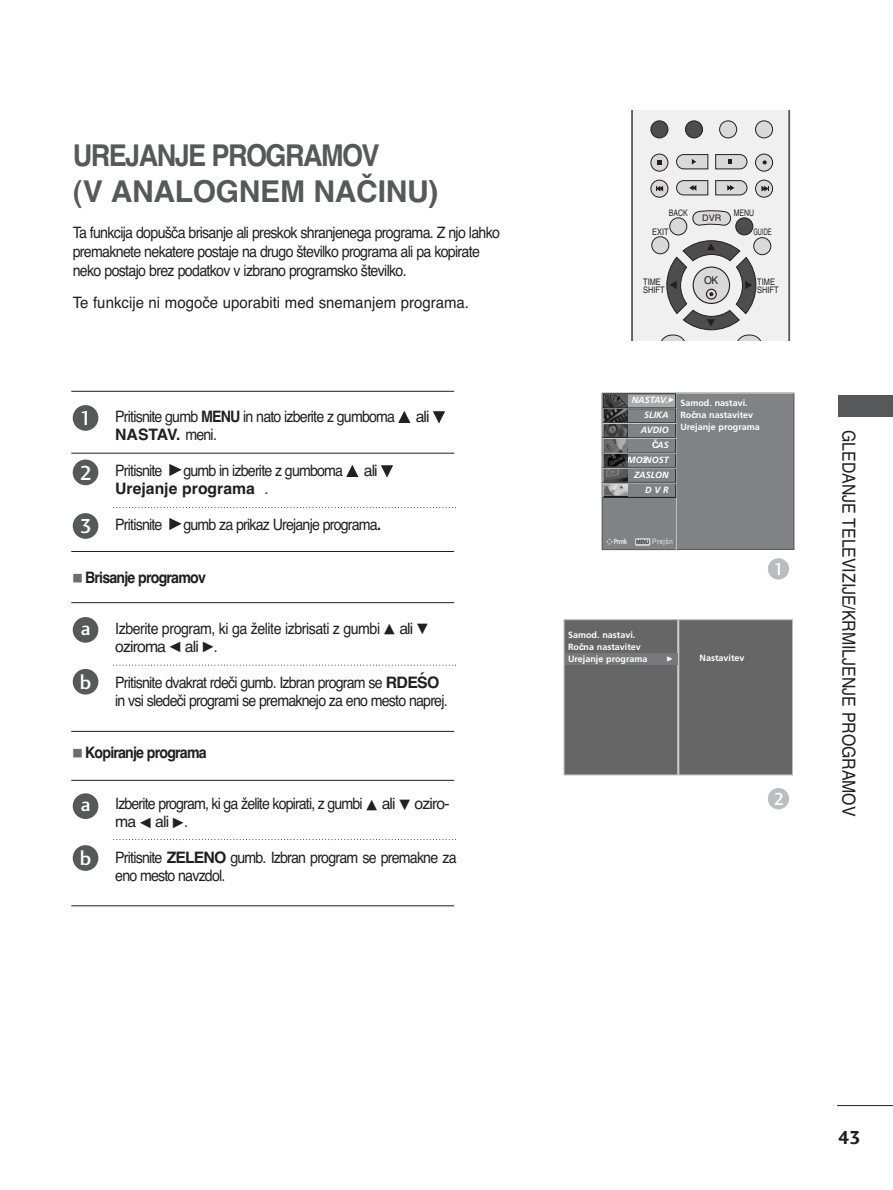
<style>
.page{position:relative;width:893px;height:1190px;background:#fff}
.page>*{position:absolute;margin:0;border:0;box-sizing:border-box;transform-origin:0 0}
.t1{font:700 30px/36.3px "Helvetica CE";letter-spacing:-.055em;color:#57585a;scale:.9 1}
.t2{font:21px "Charlotte Sans Medium Plain";color:#fff}
.t3{font:19.5px "Charlotte Sans Bold Plain";color:#231f20}
.t4{font:18px "Helvetica CE";color:#231f20;scale:.88 1}
.t5{font:18px "Charlotte Sans Medium Plain";color:#fff}
.t6{font:15.75px/18px "Helvetica CE";letter-spacing:-.055em;color:#231f20;scale:.9 1}
.t7{font:15.75px/18px "Helvetica CE";letter-spacing:-.03em;color:#231f20;scale:.9 1}
.t8{font:15.75px "Helvetica CE";color:#231f20;scale:.95 1}
.t9{font:700 15.75px "Helvetica CE";letter-spacing:-.055em;color:#231f20;scale:.9 1}
.t10{font:10.8px "Helvetica";color:#231f20;scale:.94 1}
.t11{font:700 9px/12px "Frutiger";color:#fff}
.t12{font:italic 700 9px/14.9px "Frutiger";color:#fff;text-align:right}
.t13{font:9px/8.7px "Helvetica";color:#231f20;scale:.83 1}
.t14{font:9px "Helvetica";color:#231f20;scale:.77 1}
.t15{font:9px "Helvetica";color:#231f20;scale:.64 1}
.t16{font:9px "Helvetica";color:#231f20}
.t17{font:7.5px "Helvetica CE";letter-spacing:.045em;color:#e6e7e9;scale:.9 1}
.t18{font:6px "FZDING33";color:#fff}
.s1{font-weight:700}
.s2{font-family:"FZDING33";font-size:12px}
.s3{font-family:"FZDING33";font-weight:400;font-size:9.75px;color:#6c6d70}
.s4{font-family:"FZDING33";font-weight:400;font-size:6px}
.s5{font-family:"Helvetica CE"}
.s6{font-family:"Manual One";font-weight:400;font-style:normal;font-size:7.5px;color:#808285}
.s7{font-family:"Frutiger";font-weight:700}
.s8{font-family:"Frutiger";font-weight:700;font-size:6px;color:#231f20}
</style>
<div class="page">
<hr style="left:837px;top:1105px;width:55px;height:1px;background:#231f20">
<div style="left:838px;top:395px;width:54px;height:22px;background:#57585a"></div>
<div style="left:767px;top:558px;width:22px;height:21px;background:#bcbdc0;border-radius:50%"></div>
<div style="left:767px;top:788px;width:22px;height:21px;background:#bcbdc0;border-radius:50%"></div>
<svg style="left:631px;top:110px;width:159px;height:230px"></svg>
<div style="left:563px;top:619px;width:115px;height:156px;background:#666;border:1px solid #bcbdc0"></div>
<div style="left:678px;top:619px;width:114px;height:156px;background:#666;border:1px solid #bcbdc0"></div>
<div style="left:565px;top:653px;width:112px;height:11px;background:#76787b"></div>
<div style="left:602px;top:394px;width:73px;height:155px;background:#808285"></div>
<div style="left:601px;top:393px;width:75px;height:157px;border:1px solid #57585a"></div>
<div style="left:676px;top:393px;width:117px;height:156px;background:#808285"></div>
<div style="left:675px;top:392px;width:119px;height:158px;border:1px solid #57585a"></div>
<hr style="left:676px;top:392px;width:118px;height:2px;background:#d1d2d4">
<hr style="left:675px;top:393px;width:1px;height:157px;background:#d1d2d4">
<div style="left:603px;top:394px;width:72px;height:15px;background:#a8a9ad"></div>
<img style="left:605px;top:395px;width:22px;height:86px">
<div style="left:603px;top:408px;width:73px;height:15px;border:1px solid #231f20"></div>
<hr style="left:603px;top:408px;width:73px;height:1px;background:#d1d2d4">
<div style="left:603px;top:423px;width:73px;height:15px;border:1px solid #231f20"></div>
<hr style="left:603px;top:423px;width:73px;height:1px;background:#d1d2d4">
<hr style="left:603px;top:438px;width:73px;height:1px;background:#d1d2d4">
<div style="left:603px;top:453px;width:73px;height:15px;border:1px solid #231f20"></div>
<div style="left:603px;top:468px;width:73px;height:15px;border:1px solid #231f20"></div>
<hr style="left:603px;top:468px;width:73px;height:1px;background:#d1d2d4">
<div style="left:603px;top:483px;width:73px;height:15px;border:1px solid #231f20"></div>
<img style="left:603px;top:484px;width:24px;height:13px">
<svg style="left:602px;top:393px;width:1px;height:104px"></svg>
<hr style="left:603px;top:483px;width:73px;height:1px;background:#d1d2d4">
<hr style="left:603px;top:453px;width:73px;height:1px;background:#d1d2d4">
<div style="left:635px;top:538px;width:15px;height:8px;background:#d1d2d4"></div>
<svg style="left:606px;top:538px;width:6px;height:7px"></svg>
<div style="left:603px;top:393px;width:73px;height:15px;border:1px solid #231f20"></div>
<hr style="left:71px;top:391px;width:383px;height:1px;background:#231f20">
<hr style="left:71px;top:453px;width:383px;height:1px;background:#231f20">
<hr style="left:71px;top:551px;width:383px;height:1px;background:#231f20">
<hr style="left:71px;top:602px;width:383px;height:1px;background:#231f20">
<hr style="left:71px;top:731px;width:383px;height:1px;background:#231f20">
<hr style="left:71px;top:780px;width:383px;height:1px;background:#231f20">
<hr style="left:71px;top:905px;width:383px;height:1px;background:#231f20">
<svg style="left:113px;top:507px;width:343px;height:1px"></svg>
<svg style="left:113px;top:665px;width:343px;height:1px"></svg>
<svg style="left:113px;top:839px;width:343px;height:1px"></svg>
<div style="left:73px;top:405px;width:25px;height:26px;background:#57585a;border-radius:50%"></div>
<div style="left:73px;top:459px;width:25px;height:26px;background:#57585a;border-radius:50%"></div>
<div style="left:73px;top:513px;width:25px;height:26px;background:#57585a;border-radius:50%"></div>
<div style="left:73px;top:617px;width:25px;height:25px;background:#57585a;border-radius:50%"></div>
<div style="left:73px;top:669px;width:25px;height:25px;background:#57585a;border-radius:50%"></div>
<div style="left:73px;top:793px;width:25px;height:26px;background:#57585a;border-radius:50%"></div>
<div style="left:73px;top:845px;width:25px;height:25px;background:#57585a;border-radius:50%"></div>
<h1 class="t1" style="left:73px;top:140px;width:408px">UREJANJE PROGRAMOV<br>(V ANALOGNEM NAČINU)</h1>
<p class="t6" style="left:73px;top:225px;width:476px;line-height:18.9px">Ta funkcija dopušča brisanje ali preskok shranjenega programa. Z njo lahko premaknete nekatere postaje na drugo številko programa ali pa kopirate neko postajo brez podatkov v izbrano programsko številko.</p>
<p class="t8" style="left:73px;top:297px;width:418px">Te funkcije ni mogoče uporabiti med snemanjem programa.</p>
<h2 class="t2" style="left:80px;top:410px;width:14px">1</h2>
<p class="t6" style="left:115px;top:409px;width:368px">Pritisnite gumb <span class="s1">MENU</span> in nato izberite z gumboma <span class="s2">D</span> ali <span class="s2">E<br></span><span class="s1">NASTAV.</span> meni.</p>
<p class="t6" style="left:115px;top:463px;width:310px">Pritisnite <span class="s2">G</span> gumb in izberite z gumboma <span class="s2">D</span> ali <span class="s2">E<br></span><span class="s1">Urejanje programa</span> .</p>
<p class="t6" style="left:115px;top:517px;width:297px">Pritisnite <span class="s2">G</span> gumb za prikaz Urejanje programa<span class="s1">.</span></p>
<p class="t9" style="left:73px;top:571px;width:149px"><span class="s3">A</span> Brisanje programov</p>
<p class="t7" style="left:115px;top:621px;width:349px">Izberite program, ki ga želite izbrisati z gumbi <span class="s2">D</span> ali <span class="s2">E </span>oziroma <span class="s2">F</span> ali <span class="s2">G</span>.</p>
<p class="t6" style="left:115px;top:675px;width:371px">Pritisnite dvakrat rdeči gumb. Izbran program se <span class="s1">RDEŚO </span>in vsi sledeči programi se premaknejo za eno mesto naprej.</p>
<p class="t9" style="left:73px;top:747px;width:150px"><span class="s3">A</span> Kopiranje programa</p>
<p class="t6" style="left:115px;top:796px;width:373px">Izberite program, ki ga želite kopirati, z gumbi <span class="s2">D</span> ali <span class="s2">E</span> oziro&shy;ma <span class="s2">F</span> ali <span class="s2">G</span>.</p>
<p class="t6" style="left:115px;top:850px;width:381px">Pritisnite <span class="s1">ZELENO</span> gumb. Izbran program se premakne za eno mesto navzdol.</p>
<h2 class="t2" style="left:80px;top:464px;width:14px">2</h2>
<h2 class="t2" style="left:80px;top:518px;width:14px">3</h2>
<h2 class="t2" style="left:81px;top:620px;width:11px">a</h2>
<h2 class="t2" style="left:80px;top:673px;width:13px">b</h2>
<h2 class="t2" style="left:81px;top:796px;width:11px">a</h2>
<h2 class="t2" style="left:80px;top:850px;width:13px">b</h2>
<p class="t14" style="left:669px;top:210px;width:26px">BACK</p>
<p class="t14" style="left:733px;top:210px;width:28px">MENU</p>
<p class="t16" style="left:702px;top:215px;width:20px">DVR</p>
<p class="t13" style="left:652px;top:229px;width:21px">EXIT</p>
<p class="t15" style="left:753px;top:229px;width:30px">GUIDE</p>
<p class="t10" style="left:704px;top:276px;width:17px">OK</p>
<p class="t13" style="left:643px;top:278px;width:27px">TIME<br>SHIFT</p>
<p class="t13" style="left:757px;top:278px;width:27px">TIME<br>SHIFT</p>
<p class="t12" style="left:631px;top:393px;width:45px">NASTAV.<span class="s4">G</span></p>
<p class="t11" style="left:680px;top:397px;width:81px">Samod. nastavi.<br>Ro<span class="s5">č</span>na nastavitev<br>Urejanje programa</p>
<p class="t12" style="left:627px;top:408px;width:48px">SLIKA<span class="s6">O<br></span>AVDIO<span class="s6">O<br></span><span class="s5">Č</span>AS<span class="s6">O<br></span>MO<span class="s5">ž</span>NOST<span class="s6">O<br></span>ZASLON<span class="s6">O<br></span>D V R<span class="s6">O</span></p>
<p class="t17" style="left:613px;top:539px;width:67px"><span class="s7">Prmk</span> <span class="s8">MENU</span> Prejšn</p>
<p class="t11" style="left:568px;top:629px;width:81px">Samod. nastavi.<br>Ro<span class="s5">č</span>na nastavitev<br>Urejanje programa</p>
<p class="t18" style="left:666px;top:656px;width:7px">G</p>
<p class="t11" style="left:699px;top:653px;width:47px">Nastavitev</p>
<p class="t5" style="left:773px;top:562px;width:12px">1</p>
<p class="t5" style="left:773px;top:792px;width:12px">2</p>
<p class="t4" style="left:855px;top:430px;width:440px;rotate:90deg">GLEDANJE TELEVIZIJE/KRMILJENJE PROGRAMOV</p>
<p class="t3" style="left:837px;top:1129px;width:25px">43</p>
</div>
